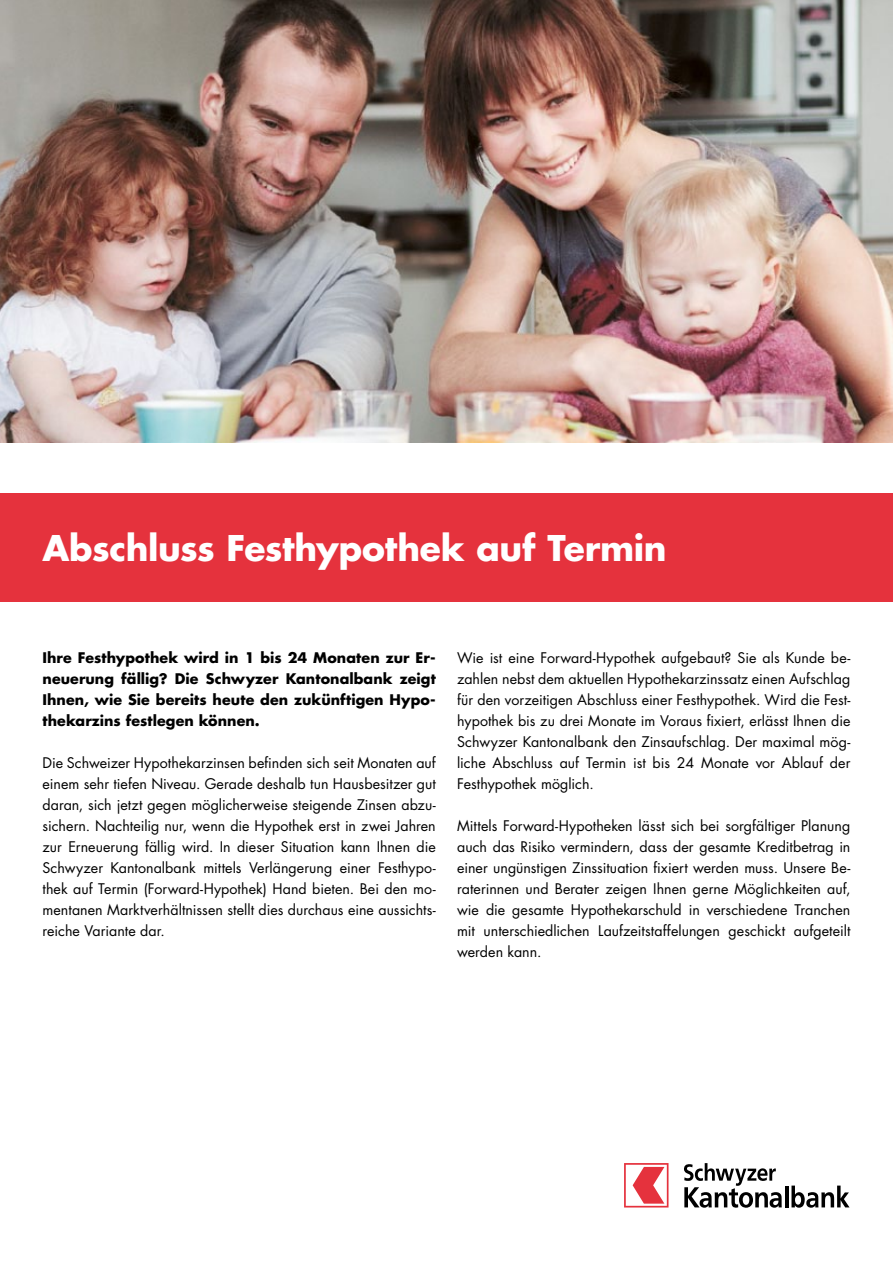
<style>
.page{position:relative;width:893px;height:1263px;background:#fff}
.page>*{position:absolute;margin:0;border:0;box-sizing:border-box;transform-origin:0 0}
.t1{font:700 34.5px "Futura";letter-spacing:-.01em;color:#fff}
.t2{font:14.25px/21px "Futura";color:#000;text-align:justify}
.t3{font:700 14.25px/21px "Futura";letter-spacing:.005em;color:#000;text-align:justify}
</style>
<div class="page">
<svg style="left:684px;top:1163px;width:98px;height:45px"></svg>
<hr style="left:785px;top:1185px;width:3px;height:22px;background:#000">
<svg style="left:791px;top:1185px;width:58px;height:23px"></svg>
<svg style="left:624px;top:1163px;width:44px;height:44px"></svg>
<div style="left:0;top:493px;width:893px;height:108px;background:#e5323d"></div>
<img style="left:0;top:0;width:893px;height:442px">
<p class="t1" style="left:43px;top:524px;width:626px">Abschluss Festhypothek auf Termin</p>
<p class="t3" style="left:43px;top:646px;width:395px">Ihre Festhypothek wird in 1 bis 24 Monaten zur Er&shy;neuerung fällig? Die Schwyzer Kantonalbank zeigt Ihnen, wie Sie bereits heute den zukünftigen Hypo&shy;thekarzins festlegen können.</p>
<p class="t2" style="left:43px;top:752px;width:395px">Die Schweizer Hypothekarzinsen befinden sich seit Monaten auf einem sehr tiefen Niveau. Gerade deshalb tun Hausbesitzer gut daran, sich jetzt gegen möglicherweise steigende Zinsen abzu&shy;sichern. Nachteilig nur, wenn die Hypothek erst in zwei Jahren zur Erneuerung fällig wird. In dieser Situation kann Ihnen die Schwyzer Kantonalbank mittels Verlängerung einer Festhypo&shy;thek auf Termin (Forward-Hypothek) Hand bieten. Bei den mo&shy;mentanen Marktverhältnissen stellt dies durchaus eine aussichts&shy;reiche Variante dar.</p>
<p class="t2" style="left:457px;top:647px;width:395px">Wie ist eine Forward-Hypothek aufgebaut? Sie als Kunde be&shy;zahlen nebst dem aktuellen Hypothekarzinssatz einen Aufschlag für den vorzeitigen Abschluss einer Festhypothek. Wird die Fest&shy;hypothek bis zu drei Monate im Voraus fixiert, erlässt Ihnen die Schwyzer Kantonalbank den Zinsaufschlag. Der maximal mög&shy;liche Abschluss auf Termin ist bis 24 Monate vor Ablauf der Festhypothek möglich.</p>
<p class="t2" style="left:457px;top:815px;width:395px">Mittels Forward-Hypotheken lässt sich bei sorgfältiger Planung auch das Risiko vermindern, dass der gesamte Kreditbetrag in einer ungünstigen Zinssituation fixiert werden muss. Unsere Be&shy;raterinnen und Berater zeigen Ihnen gerne Möglichkeiten auf, wie die gesamte Hypothekarschuld in verschiedene Tranchen mit unterschiedlichen Laufzeitstaffelungen geschickt aufgeteilt werden kann.</p>
</div>
